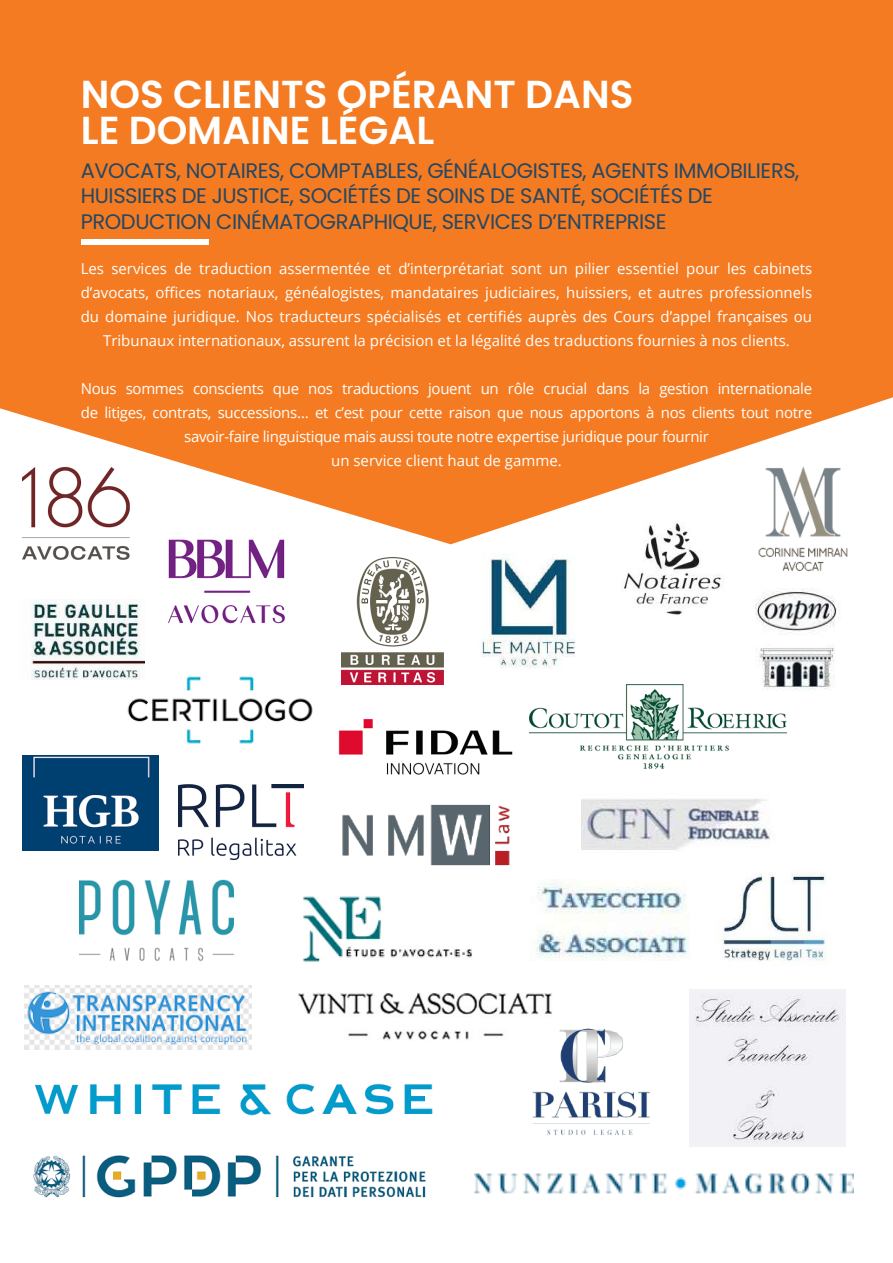
<style>
.page{position:relative;width:893px;height:1263px;background:#fff}
.page>*{position:absolute;margin:0;border:0;box-sizing:border-box;transform-origin:0 0}
.t1{font:600 39px/36px "Poppins";color:#fff}
.t2{font:21px/25.2px "Poppins";letter-spacing:-.02em;color:#254763}
.t3{font:15px/24px "Open Sans";color:#fff;text-align:center}
.t4{font:15px/24px "Open Sans";letter-spacing:-.02em;color:#fff;text-align:center}
</style>
<div class="page">
<img style="left:115px;top:676px;width:198px;height:68px">
<svg style="left:0;top:0;width:893px;height:544px;background:#f48634"></svg>
<div style="left:81px;top:240px;width:127px;height:5px;background:#fff"></div>
<img style="left:23px;top:461px;width:106px;height:99px">
<img style="left:168px;top:523px;width:116px;height:101px">
<img style="left:341px;top:558px;width:102px;height:126px">
<img style="left:31px;top:599px;width:114px;height:80px">
<img style="left:482px;top:554px;width:94px;height:114px">
<img style="left:530px;top:684px;width:256px;height:85px">
<img style="left:23px;top:755px;width:135px;height:96px">
<img style="left:304px;top:896px;width:168px;height:66px">
<img style="left:338px;top:718px;width:175px;height:57px">
<img style="left:33px;top:1155px;width:393px;height:43px">
<img style="left:581px;top:799px;width:189px;height:51px">
<img style="left:610px;top:505px;width:126px;height:110px">
<img style="left:755px;top:454px;width:94px;height:118px">
<img style="left:342px;top:804px;width:168px;height:62px">
<img style="left:755px;top:589px;width:85px;height:101px">
<img style="left:80px;top:879px;width:153px;height:82px">
<img style="left:179px;top:784px;width:125px;height:75px">
<img style="left:717px;top:872px;width:110px;height:89px">
<img style="left:475px;top:1173px;width:379px;height:21px">
<img style="left:533px;top:1028px;width:116px;height:108px">
<img style="left:536px;top:879px;width:154px;height:81px">
<img style="left:24px;top:985px;width:227px;height:64px">
<img style="left:298px;top:993px;width:258px;height:51px">
<img style="left:34px;top:1084px;width:398px;height:32px">
<img style="left:690px;top:989px;width:155px;height:158px">
<h1 class="t1" style="left:81px;top:77px;width:554px">NOS CLIENTS OPÉRANT DANS<br>LE DOMAINE LÉGAL</h1>
<h2 class="t2" style="left:81px;top:158px;width:720px">AVOCATS, NOTAIRES, COMPTABLES, GÉNÉALOGISTES, AGENTS IMMOBILIERS,<br>HUISSIERS DE JUSTICE, SOCIÉTÉS DE SOINS DE SANTÉ, SOCIÉTÉS DE<br>PRODUCTION CINÉMATOGRAPHIQUE, SERVICES D’ENTREPRISE</h2>
<p class="t3" style="left:81px;top:256px;width:733px">Les services de traduction assermentée et d’interprétariat sont un pilier essentiel pour les cabinets d’avocats, offices notariaux, généalogistes, mandataires judiciaires, huissiers, et autres professionnels du domaine juridique. Nos traducteurs spécialisés et certifiés auprès des Cours d’appel françaises ou Tribunaux internationaux, assurent la précision et la légalité des traductions fournies à nos clients.</p>
<p class="t4" style="left:81px;top:376px;width:733px">Nous sommes conscients que nos traductions jouent un rôle crucial dans la gestion internationale de litiges, contrats, successions… et c’est pour cette raison que nous apportons à nos clients tout notre savoir-faire linguistique mais aussi toute notre expertise juridique pour fournir<br>un service client haut de gamme.</p>
</div>
